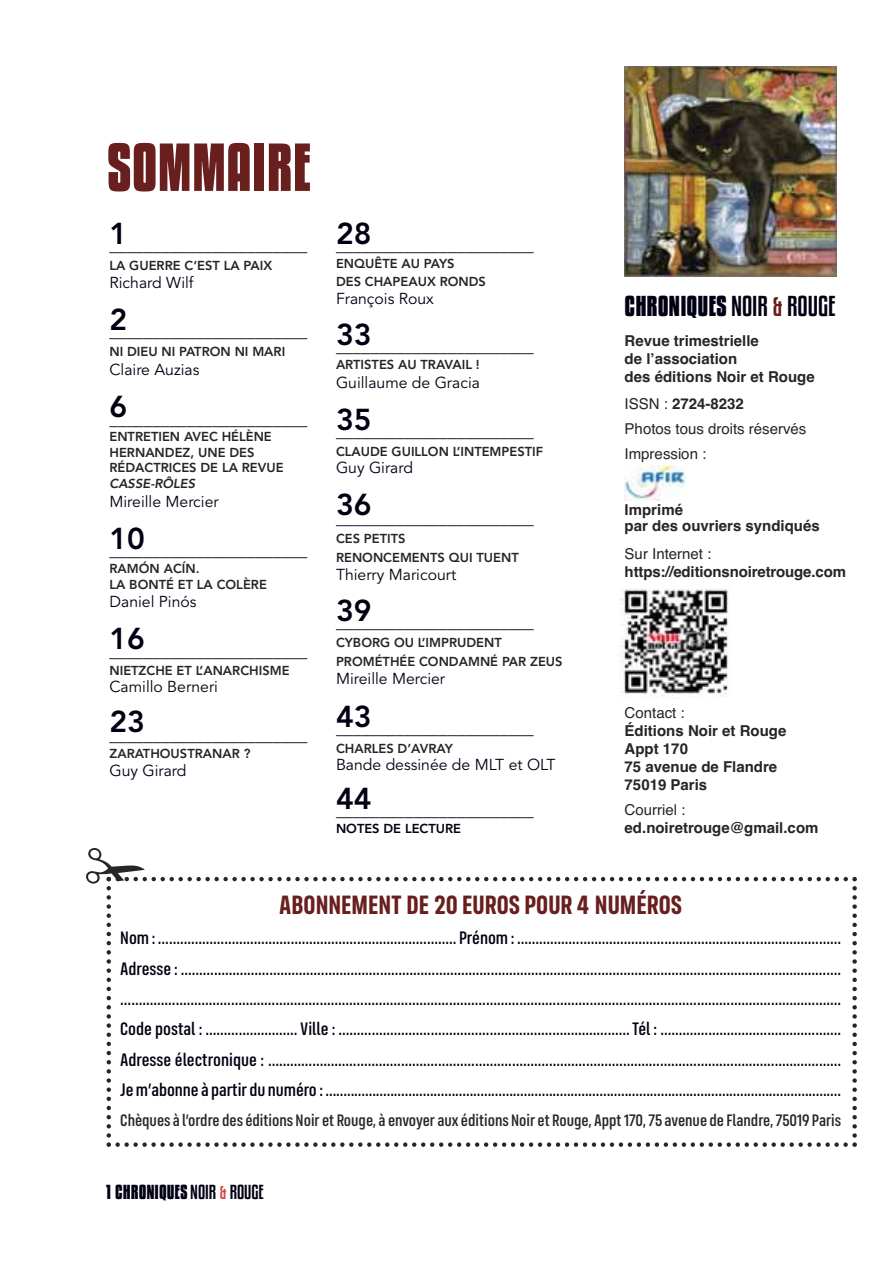
<style>
.page{position:relative;width:893px;height:1276px;background:#fff}
.page>*{position:absolute;margin:0;border:0;box-sizing:border-box;transform-origin:0 0}
.t1{font:700 60px "Kenyan Coffee Rg";color:#681f1e}
.t2{font:800 30px "Avenir";color:#000013}
.t3{font:700 26.7px "FS Industrie Cd";color:#681f1e}
.t4{font:700 25.5px "Kenyan Coffee Rg";color:#000013}
.t5{font:500 18.3px "FS Industrie Cd";color:#000013}
.t6{font:700 18px "Kenyan Coffee Rg";color:#000013}
.t7{font:800 17.25px "Avenir";color:#000013}
.t8{font:500 16.8px "FS Industrie Cd";color:#272526}
.t9{font:15.75px "Avenir";color:#000013}
.t10{font:700 15px "Helvetica";color:#272526}
.t11{font:15px "Helvetica";color:#272526}
.t12{font:800 12.9px/15.8px "Avenir";color:#272526}
.t13{font:800 12.9px "Avenir";color:#000013}
.s1{font-style:italic}
.s2{font-weight:400}
.s3{font-weight:400;font-size:24px;color:#681f1e}
.s4{font-weight:400;font-size:16.5px;color:#d14b43}
</style>
<div class="page">
<img style="left:625px;top:465px;width:61px;height:35px">
<img style="left:620px;top:589px;width:109px;height:108px">
<img style="left:625px;top:66px;width:211px;height:210px">
<svg style="left:106px;top:876px;width:751px;height:271px"></svg>
<p class="t1" style="left:107px;top:143px;width:206px">SOMMAIRE</p>
<p class="t2" style="left:109px;top:221px;width:19px">1</p>
<p class="t7" style="left:109px;top:238px;width:199px">_______________________</p>
<p class="t12" style="left:109px;top:258px;width:164px">LA GUERRE C’EST LA PAIX</p>
<p class="t9" style="left:109px;top:276px;width:86px">Richard Wilf</p>
<p class="t2" style="left:109px;top:308px;width:19px">2</p>
<p class="t7" style="left:109px;top:324px;width:199px">_______________________</p>
<p class="t12" style="left:109px;top:345px;width:177px">NI DIEU NI PATRON NI MARI</p>
<p class="t9" style="left:109px;top:363px;width:91px">Claire Auzias</p>
<p class="t2" style="left:109px;top:394px;width:19px">6</p>
<p class="t7" style="left:109px;top:412px;width:199px">_______________________</p>
<p class="t12" style="left:109px;top:430px;width:164px">ENTRETIEN AVEC HÉLÈNE</p>
<p class="t12" style="left:109px;top:445px;width:146px">HERNANDEZ, UNE DES</p>
<p class="t12" style="left:109px;top:461px;width:176px">RÉDACTRICES DE LA REVUE<br><span class="s1">CASSE-RÔLES</span></p>
<p class="t9" style="left:109px;top:495px;width:111px">Mireille Mercier</p>
<p class="t2" style="left:109px;top:526px;width:37px">10</p>
<p class="t7" style="left:109px;top:543px;width:199px">_______________________</p>
<p class="t12" style="left:109px;top:562px;width:92px">RAMÓN ACÍN.</p>
<p class="t12" style="left:109px;top:578px;width:159px">LA BONTÉ ET LA COLÈRE</p>
<p class="t9" style="left:109px;top:595px;width:89px">Daniel Pinós</p>
<p class="t2" style="left:109px;top:626px;width:37px">16</p>
<p class="t7" style="left:109px;top:644px;width:199px">_______________________</p>
<p class="t12" style="left:109px;top:663px;width:182px">NIETZCHE ET L’ANARCHISME</p>
<p class="t9" style="left:109px;top:680px;width:110px">Camillo Berneri</p>
<p class="t2" style="left:109px;top:709px;width:37px">23</p>
<p class="t7" style="left:109px;top:728px;width:199px">_______________________</p>
<p class="t12" style="left:109px;top:747px;width:142px">ZARATHOUSTRANAR ?</p>
<p class="t9" style="left:109px;top:763px;width:79px">Guy Girard</p>
<p class="t2" style="left:336px;top:221px;width:37px">28</p>
<p class="t7" style="left:336px;top:238px;width:199px">_______________________</p>
<p class="t12" style="left:336px;top:257px;width:120px">ENQUÊTE AU PAYS</p>
<p class="t12" style="left:336px;top:274px;width:151px">DES CHAPEAUX RONDS</p>
<p class="t9" style="left:336px;top:292px;width:99px">François Roux</p>
<p class="t2" style="left:336px;top:322px;width:37px">33</p>
<p class="t7" style="left:336px;top:339px;width:199px">_______________________</p>
<p class="t12" style="left:336px;top:358px;width:145px">ARTISTES AU TRAVAIL !</p>
<p class="t9" style="left:336px;top:376px;width:145px">Guillaume de Gracia</p>
<p class="t2" style="left:336px;top:407px;width:37px">35</p>
<p class="t7" style="left:336px;top:424px;width:199px">_______________________</p>
<p class="t12" style="left:336px;top:444px;width:209px">CLAUDE GUILLON L’INTEMPESTIF</p>
<p class="t9" style="left:336px;top:461px;width:79px">Guy Girard</p>
<p class="t2" style="left:336px;top:492px;width:37px">36</p>
<p class="t7" style="left:336px;top:510px;width:199px">_______________________</p>
<p class="t12" style="left:336px;top:531px;width:71px">CES PETITS</p>
<p class="t12" style="left:336px;top:550px;width:184px">RENONCEMENTS QUI TUENT</p>
<p class="t9" style="left:336px;top:568px;width:122px">Thierry Maricourt</p>
<p class="t2" style="left:336px;top:598px;width:37px">39</p>
<p class="t7" style="left:336px;top:614px;width:199px">_______________________</p>
<p class="t12" style="left:336px;top:635px;width:167px">CYBORG OU L’IMPRUDENT</p>
<p class="t12" style="left:336px;top:654px;width:228px">PROMÉTHÉE CONDAMNÉ PAR ZEUS</p>
<p class="t9" style="left:336px;top:672px;width:111px">Mireille Mercier</p>
<p class="t2" style="left:336px;top:704px;width:37px">43</p>
<p class="t7" style="left:336px;top:720px;width:199px">_______________________</p>
<p class="t12" style="left:336px;top:741px;width:118px">CHARLES D’AVRAY</p>
<p class="t9" style="left:336px;top:758px;width:221px">Bande dessinée de MLT et OLT</p>
<p class="t2" style="left:336px;top:786px;width:37px">44</p>
<p class="t7" style="left:336px;top:803px;width:199px">_______________________</p>
<p class="t13" style="left:336px;top:823px;width:127px">NOTES DE LECTURE</p>
<p class="t4" style="left:625px;top:296px;width:212px">CHRONIQUES <span class="s2">NOIR</span> <span class="s3">&amp;</span> <span class="s2">ROUGE</span></p>
<p class="t10" style="left:625px;top:335px;width:136px">Revue trimestrielle</p>
<p class="t10" style="left:625px;top:353px;width:114px">de l’association</p>
<p class="t10" style="left:625px;top:371px;width:192px">des éditions Noir et Rouge</p>
<p class="t10" style="left:625px;top:398px;width:121px"><span class="s2">ISSN :</span> 2724-8232</p>
<p class="t11" style="left:625px;top:423px;width:183px">Photos tous droits réservés</p>
<p class="t11" style="left:625px;top:448px;width:83px">Impression :</p>
<p class="t10" style="left:625px;top:504px;width:60px">Imprimé</p>
<p class="t10" style="left:625px;top:520px;width:197px">par des ouvriers syndiqués</p>
<p class="t11" style="left:625px;top:548px;width:88px">Sur Internet :</p>
<p class="t10" style="left:625px;top:566px;width:223px">https://editionsnoiretrouge.com</p>
<p class="t11" style="left:625px;top:707px;width:62px">Contact :</p>
<p class="t10" style="left:625px;top:725px;width:163px">Éditions Noir et Rouge</p>
<p class="t10" style="left:625px;top:743px;width:65px">Appt 170</p>
<p class="t10" style="left:625px;top:761px;width:154px">75 avenue de Flandre</p>
<p class="t10" style="left:625px;top:779px;width:84px">75019 Paris</p>
<p class="t11" style="left:625px;top:804px;width:62px">Courriel :</p>
<p class="t10" style="left:625px;top:822px;width:195px">ed.noiretrouge@gmail.com</p>
<p class="t3" style="left:279px;top:889px;width:404px">ABONNEMENT DE 20 EUROS POUR 4 NUMÉROS</p>
<p class="t5" style="left:120px;top:931px;width:722px">Nom : …………………………………….............…………...........… Prénom : …………..........................................................………………</p>
<p class="t5" style="left:120px;top:961px;width:722px">Adresse : ……………………………………………………………………...............................................................................………………….</p>
<p class="t5" style="left:120px;top:992px;width:722px">……………………………………………………………………………...................................................................................…………………….</p>
<p class="t5" style="left:120px;top:1022px;width:722px">Code postal : …………..........… Ville : ……….....................................…………………………… Tél : …..….....................................….</p>
<p class="t5" style="left:120px;top:1052px;width:722px">Adresse électronique : …………………………........................................................................................................…………………</p>
<p class="t5" style="left:120px;top:1083px;width:722px">Je m’abonne à partir du numéro : ...............................................................................................................................................</p>
<p class="t8" style="left:120px;top:1114px;width:722px">Chèques à l’ordre des éditions Noir et Rouge, à envoyer aux éditions Noir et Rouge, Appt 170, 75 avenue de Flandre, 75019 Paris</p>
<p class="t6" style="left:106px;top:1185px;width:159px">1 CHRONIQUES <span class="s2">NOIR</span> <span class="s4">&amp;</span> <span class="s2">ROUGE</span></p>
</div>
